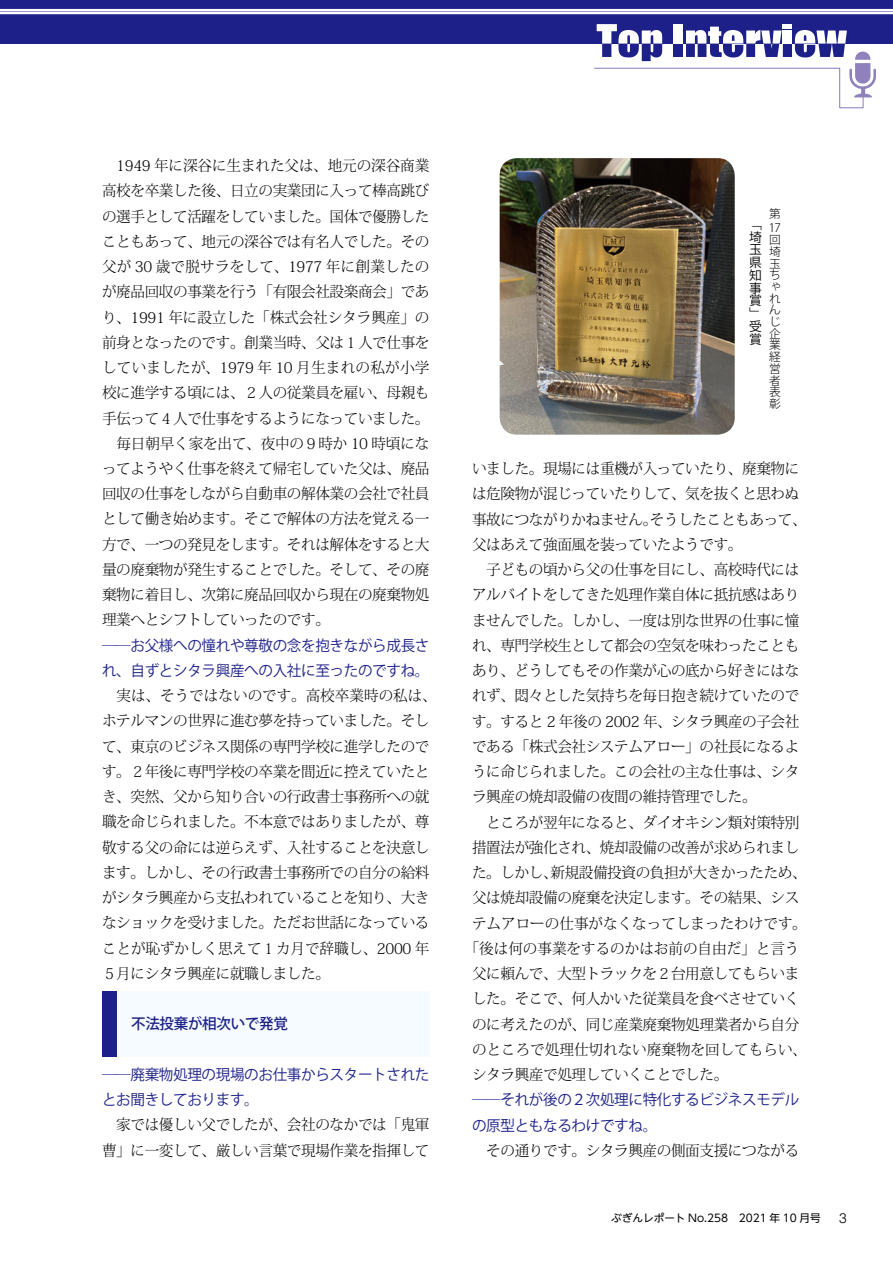
<style>
.page{position:relative;width:893px;height:1263px;background:#fff}
.page>*{position:absolute;margin:0;border:0;box-sizing:border-box;transform-origin:0 0}
.t1{font:300 14.85px/25.2px "Koz Min Pr 6 N";letter-spacing:-.025em;color:#000}
.t2{font:14.85px/25.2px "Koz Go Pr 6 N";letter-spacing:-.025em;color:#1d2088}
.t3{font:300 14.85px "Koz Min Pr 6 N";color:#000}
.t4{font:500 14.85px "Koz Go Pr 6 N";letter-spacing:-.025em;color:#1d2088}
.t5{font:300 13.8px "Helvetica LT Std";color:#000}
.t6{font:12.75px/12.8px "Koz Go Pr 6 N";color:#000}
.t7{font:300 11.7px/11.7px "Koz Go Pr 6 N";color:#000;text-align:justify}
.t8{font:10.65px "UD Shin Go NT Pro";color:#000}
</style>
<div class="page">
<div style="left:0;top:0;width:893px;height:44px;background:#1d2088"></div>
<svg style="left:594px;top:24px;width:282px;height:85px"></svg>
<hr style="left:0;top:9px;width:893px;height:1px;background:#fff">
<hr style="left:0;top:12px;width:893px;height:1px;background:#fff">
<hr style="left:0;top:10px;width:893px;height:1px;background:#fff">
<hr style="left:0;top:13px;width:893px;height:1px;background:#fff">
<div style="left:102px;top:991px;width:327px;height:66px;background:#f5fbfe"></div>
<div style="left:102px;top:991px;width:15px;height:66px;background:#1d2088"></div>
<img style="left:500px;top:158px;width:235px;height:277px">
<p class="t1" style="left:102px;top:153px;width:329px;text-align:justify">　1949 年に深谷に生まれた父は、地元の深谷商業高校を卒業した後、日立の実業団に入って棒高跳びの選手として活躍をしていました。国体で優勝したこともあって、地元の深谷では有名人でした。その父が 30 歳で脱サラをして、1977 年に創業したのが廃品回収の事業を行う「有限会社設楽商会」であり、1991 年に設立した「株式会社シタラ興産」の前身となったのです。創業当時、父は１人で仕事をしていましたが、1979 年 10 月生まれの私が小学校に進学する頃には、２人の従業員を雇い、母親も手伝って４人で仕事をするようになっていました。　毎日朝早く家を出て、夜中の９時か 10 時頃になってようやく仕事を終えて帰宅していた父は、廃品回収の仕事をしながら自動車の解体業の会社で社員として働き始めます。そこで解体の方法を覚える一方で、一つの発見をします。それは解体をすると大量の廃棄物が発生することでした。そして、その廃棄物に着目し、次第に廃品回収から現在の廃棄物処理業へとシフトしていったのです。</p>
<p class="t2" style="left:102px;top:633px;width:329px">──お父様への憧れや尊敬の念を抱きながら成長され、自ずとシタラ興産への入社に至ったのですね。</p>
<p class="t1" style="left:102px;top:683px;width:336px">　実は、そうではないのです。高校卒業時の私は、ホテルマンの世界に進む夢を持っていました。そして、東京のビジネス関係の専門学校に進学したのです。２年後に専門学校の卒業を間近に控えていたとき、突然、父から知り合いの行政書士事務所への就職を命じられました。不本意ではありましたが、尊敬する父の命には逆らえず、入社することを決意します。しかし、その行政書士事務所での自分の給料がシタラ興産から支払われていることを知り、大きなショックを受けました。ただお世話になっていることが恥ずかしく思えて１カ月で辞職し、2000 年<br>５月にシタラ興産に就職しました。</p>
<p class="t4" style="left:117px;top:1015px;width:172px">　不法投棄が相次いで発覚</p>
<p class="t2" style="left:102px;top:1062px;width:329px">──廃棄物処理の現場のお仕事からスタートされたとお聞きしております。</p>
<p class="t1" style="left:102px;top:1112px;width:329px">　家では優しい父でしたが、会社のなかでは「鬼軍曹」に一変して、厳しい言葉で現場作業を指揮して</p>
<p class="t7" style="left:769px;top:208px;width:13px">第</p>
<p class="t7" style="left:769px;top:234px;width:13px">回埼玉ちゃれんじ企業経営者表彰</p>
<p class="t6" style="left:749px;top:218px;width:14px">「埼玉県知事賞」受賞</p>
<p class="t7" style="left:769px;top:222px;width:14px">17</p>
<p class="t1" style="left:472px;top:456px;width:329px">いました。現場には重機が入っていたり、廃棄物に</p>
<p class="t1" style="left:472px;top:482px;width:329px">は危険物が混じっていたりして、気を抜くと思わぬ</p>
<p class="t1" style="left:472px;top:507px;width:336px">事故につながりかねません。そうしたこともあって、</p>
<p class="t1" style="left:472px;top:532px;width:272px">父はあえて強面風を装っていたようです。</p>
<p class="t1" style="left:472px;top:557px;width:329px">　子どもの頃から父の仕事を目にし、高校時代には</p>
<p class="t1" style="left:472px;top:583px;width:329px">アルバイトをしてきた処理作業自体に抵抗感はあり</p>
<p class="t1" style="left:472px;top:608px;width:329px">ませんでした。しかし、一度は別な世界の仕事に憧</p>
<p class="t1" style="left:472px;top:633px;width:329px">れ、専門学校生として都会の空気を味わったことも</p>
<p class="t1" style="left:472px;top:658px;width:329px">あり、どうしてもその作業が心の底から好きにはな</p>
<p class="t1" style="left:472px;top:684px;width:329px">れず、悶々とした気持ちを毎日抱き続けていたので</p>
<p class="t1" style="left:472px;top:709px;width:329px">す。すると 2 年後の 2002 年、シタラ興産の子会社</p>
<p class="t1" style="left:472px;top:734px;width:329px">である「株式会社システムアロー」の社長になるよ</p>
<p class="t1" style="left:472px;top:759px;width:329px">うに命じられました。この会社の主な仕事は、シタ</p>
<p class="t1" style="left:472px;top:785px;width:286px">ラ興産の焼却設備の夜間の維持管理でした。</p>
<p class="t1" style="left:472px;top:810px;width:329px">　ところが翌年になると、ダイオキシン類対策特別</p>
<p class="t1" style="left:472px;top:835px;width:329px">措置法が強化され、焼却設備の改善が求められまし</p>
<p class="t1" style="left:472px;top:860px;width:336px">た。しかし、新規設備投資の負担が大きかったため、</p>
<p class="t1" style="left:472px;top:886px;width:329px">父は焼却設備の廃棄を決定します。その結果、シス</p>
<p class="t3" style="left:472px;top:915px;width:336px">テムアローの仕事がなくなってしまったわけです。</p>
<p class="t3" style="left:465px;top:940px;width:336px">「後は何の事業をするのかはお前の自由だ」と言う</p>
<p class="t1" style="left:472px;top:961px;width:329px">父に頼んで、大型トラックを２台用意してもらいま</p>
<p class="t1" style="left:472px;top:986px;width:329px">した。そこで、何人かいた従業員を食べさせていく</p>
<p class="t1" style="left:472px;top:1012px;width:329px">のに考えたのが、同じ産業廃棄物処理業者から自分</p>
<p class="t3" style="left:472px;top:1041px;width:336px">のところで処理仕切れない廃棄物を回してもらい、</p>
<p class="t1" style="left:472px;top:1062px;width:258px">シタラ興産で処理していくことでした。</p>
<p class="t2" style="left:472px;top:1087px;width:329px">──それが後の２次処理に特化するビジネスモデルの原型ともなるわけですね。</p>
<p class="t1" style="left:472px;top:1138px;width:329px">　その通りです。シタラ興産の側面支援につながる</p>
<p class="t8" style="left:611px;top:1210px;width:211px">ぶぎんレポート No.258　2021 年 10 月号</p>
<p class="t5" style="left:839px;top:1209px;width:9px">3</p>
</div>
